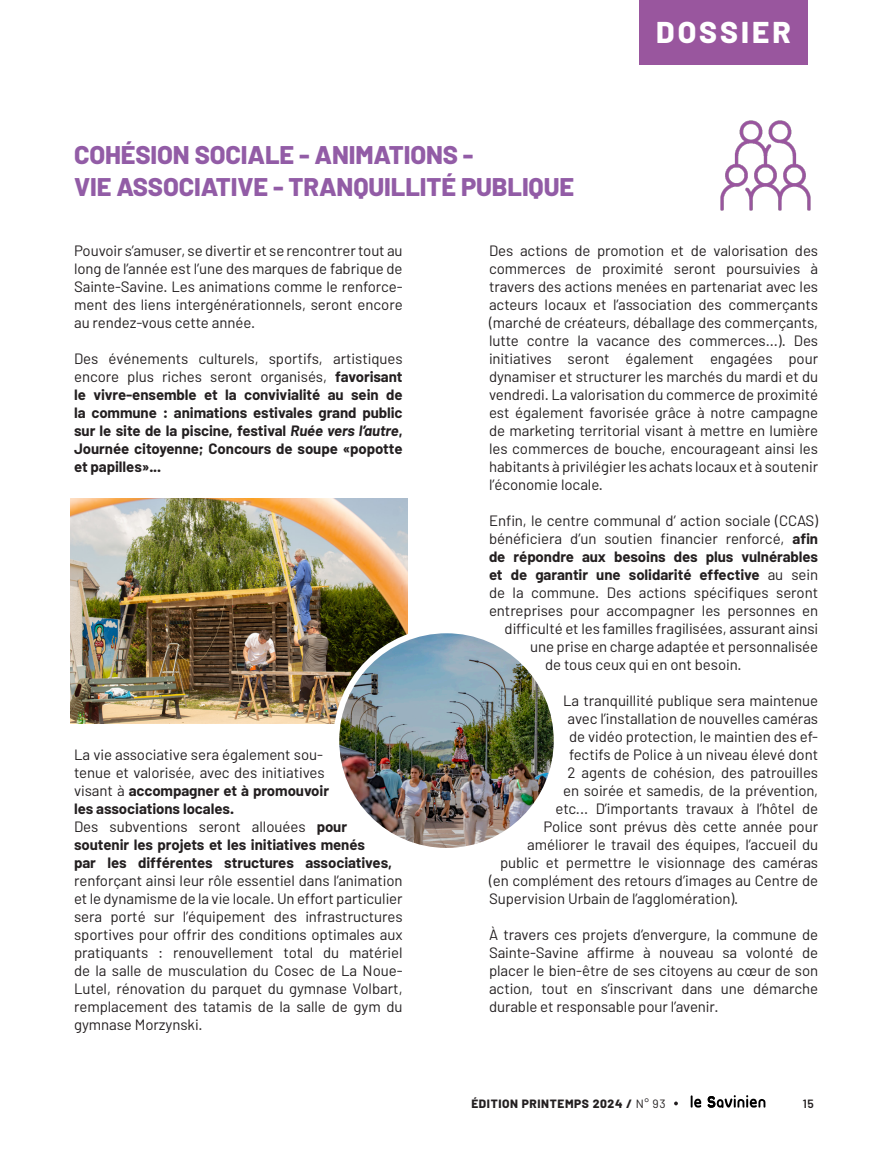
<style>
.page{position:relative;width:893px;height:1149px;background:#fff}
.page>*{position:absolute;margin:0;border:0;box-sizing:border-box;transform-origin:0 0}
.t1{font:800 30px "Barlow";letter-spacing:.1em;color:#fff}
.t2{font:800 25.5px "Barlow";letter-spacing:-.005em;color:#925ca6}
.t3{font:15px/18px "Barlow";letter-spacing:-.005em;color:#231f20;text-align:justify}
.t4{font:700 15px/18px "Barlow";letter-spacing:-.005em;color:#231f20;text-align:justify}
.t5{font:800 12px "Barlow";letter-spacing:.05em;color:#231f20}
.t6{font:600 12px "Barlow";color:#231f20}
.s1{font-weight:400}
.s2{font-style:italic}
.s3{font-weight:700}
</style>
<div class="page">
<div style="left:639px;top:0;width:169px;height:64px;background:#99569e"></div>
<img style="left:71px;top:499px;width:336px;height:224px">
<img style="left:336px;top:630px;width:221px;height:220px;border-radius:110px">
<div style="left:333px;top:627px;width:227px;height:226px;border:6px solid #fff;border-radius:50%"></div>
<img style="left:720px;top:120px;width:91px;height:91px">
<svg style="left:691px;top:1095px;width:10px;height:12px"></svg>
<svg style="left:708px;top:1095px;width:57px;height:12px"></svg>
<p class="t2" style="left:74px;top:135px;width:401px">COHÉSION SOCIALE - ANIMATIONS -</p>
<p class="t2" style="left:74px;top:168px;width:502px">VIE ASSOCIATIVE - TRANQUILLITÉ PUBLIQUE</p>
<p class="t1" style="left:656px;top:9px;width:136px">DOSSIER</p>
<p class="t3" style="left:74px;top:241px;width:330px">Pouvoir s’amuser, se divertir et se rencontrer tout au long de l’année est l’une des marques de fabrique de Sainte-Savine. Les animations comme le renforce&shy;ment des liens intergénérationnels, seront encore au rendez-vous cette année.</p>
<p class="t4" style="left:74px;top:349px;width:330px"><span class="s1">Des événements culturels, sportifs, artistiques encore plus riches seront organisés,</span> favorisant le vivre-ensemble et la convivialité au sein de la commune : animations estivales grand public sur le site de la piscine, festival <span class="s2">Ruée vers l’autre</span>, Journée citoyenne; Concours de soupe «popotte et papilles»...</p>
<p class="t3" style="left:74px;top:745px;width:257px;text-align:left">La vie associative sera également sou&shy;tenue et valorisée, avec des initiatives visant à <span class="s3">accompagner et à promouvoir les associations locales.</span></p>
<p class="t3" style="left:74px;top:817px;width:330px;text-align:left">Des subventions seront allouées <span class="s3">pour soutenir les projets et les initiatives menés<br>par les différentes structures associatives, </span>renforçant ainsi leur rôle essentiel dans l’animation et le dynamisme de la vie locale. Un effort particulier sera porté sur l’équipement des infrastructures sportives pour offrir des conditions optimales aux pratiquants : renouvellement total du matériel de la salle de musculation du Cosec de La Noue-Lutel, rénovation du parquet du gymnase Volbart, remplacement des tatamis de la salle de gym du gymnase Morzynski.</p>
<p class="t3" style="left:489px;top:241px;width:331px">Des actions de promotion et de valorisation des commerces de proximité seront poursuivies à travers des actions menées en partenariat avec les acteurs locaux et l’association des commerçants (marché de créateurs, déballage des commerçants, lutte contre la vacance des commerces...). Des initiatives seront également engagées pour dynamiser et structurer les marchés du mardi et du vendredi. La valorisation du commerce de proximité est également favorisée grâce à notre campagne de marketing territorial visant à mettre en lumière les commerces de bouche, encourageant ainsi les habitants à privilégier les achats locaux et à soutenir l’économie locale.</p>
<p class="t3" style="left:489px;top:511px;width:331px">Enfin, le centre communal d’ action sociale (CCAS)</p>
<p class="t3" style="left:489px;top:529px;width:331px">bénéficiera d’un soutien financier renforcé, <span class="s3">afin</span></p>
<p class="t4" style="left:489px;top:547px;width:331px">de répondre aux besoins des plus vulnérables</p>
<p class="t4" style="left:489px;top:565px;width:331px">et de garantir une solidarité effective <span class="s1">au sein</span></p>
<p class="t3" style="left:489px;top:583px;width:331px">de la commune. Des actions spécifiques seront</p>
<p class="t3" style="left:489px;top:601px;width:331px">entreprises pour accompagner les personnes en</p>
<p class="t3" style="left:505px;top:619px;width:315px">difficulté et les familles fragilisées, assurant ainsi</p>
<p class="t3" style="left:530px;top:637px;width:289px">une prise en charge adaptée et personnalisée</p>
<p class="t3" style="left:545px;top:655px;width:198px">de tous ceux qui en ont besoin.</p>
<p class="t3" style="left:563px;top:691px;width:257px">La tranquillité publique sera maintenue</p>
<p class="t3" style="left:568px;top:709px;width:252px">avec l’installation de nouvelles caméras</p>
<p class="t3" style="left:569px;top:727px;width:250px">de vidéo protection, le maintien des ef-</p>
<p class="t3" style="left:569px;top:745px;width:251px">fectifs de Police à un niveau élevé dont</p>
<p class="t3" style="left:568px;top:763px;width:252px">2 agents de cohésion, des patrouilles</p>
<p class="t3" style="left:563px;top:781px;width:257px">en soirée et samedis, de la prévention,</p>
<p class="t3" style="left:556px;top:799px;width:264px">etc... D’importants travaux à l’hôtel de</p>
<p class="t3" style="left:544px;top:817px;width:276px">Police sont prévus dès cette année pour</p>
<p class="t3" style="left:527px;top:835px;width:292px">améliorer le travail des équipes, l’accueil du</p>
<p class="t3" style="left:500px;top:853px;width:319px">public et permettre le visionnage des caméras</p>
<p class="t3" style="left:489px;top:871px;width:331px">(en complément des retours d’images au Centre de</p>
<p class="t3" style="left:489px;top:889px;width:251px">Supervision Urbain de l’agglomération).</p>
<p class="t3" style="left:489px;top:925px;width:331px">À travers ces projets d’envergure, la commune de Sainte-Savine affirme à nouveau sa volonté de placer le bien-être de ses citoyens au cœur de son action, tout en s’inscrivant dans une démarche durable et responsable pour l’avenir.</p>
<p class="t5" style="left:471px;top:1093px;width:196px">ÉDITION PRINTEMPS 2024 / <span class="s1">N° 93</span></p>
<p class="t6" style="left:803px;top:1095px;width:13px">15</p>
</div>
